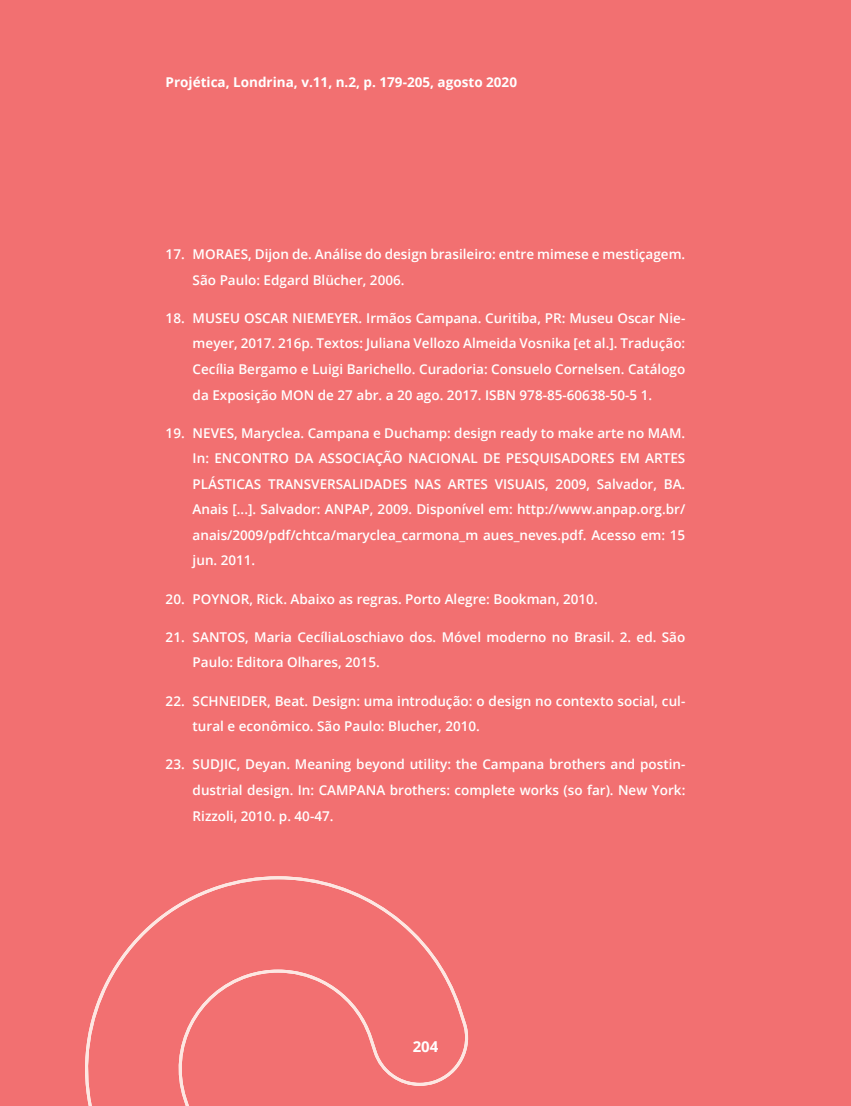
<style>
.page{position:relative;width:851px;height:1106px;background:#fff}
.page>*{position:absolute;margin:0;border:0;box-sizing:border-box;transform-origin:0 0}
.t1{font:700 15px "Open Sans";color:#fff}
.t2{font:600 13.5px/25.5px "Open Sans";color:#fff}
.t3{font:700 13.5px "Open Sans";color:#fff}
</style>
<div class="page">
<div style="left:0;top:0;width:850px;height:1106px;background:#f27071"></div>
<div style="left:70px;top:876px;width:404px;height:230px;background:#f27071"></div>
<p class="t3" style="left:166px;top:72px;width:353px">Projética, Londrina, v.11, n.2, p. 179-205, agosto 2020</p>
<p class="t2" style="left:193px;top:241px;width:494px;text-indent:-27px">17. MORAES, Dijon de. Análise do design brasileiro: entre mimese e mestiçagem.<br>São Paulo: Edgard Blücher, 2006.</p>
<p class="t2" style="left:193px;top:305px;width:494px;text-align:justify;text-indent:-27px">18. MUSEU OSCAR NIEMEYER. Irmãos Campana. Curitiba, PR: Museu Oscar Nie&shy;meyer, 2017. 216p. Textos: Juliana Vellozo Almeida Vosnika [et al.]. Tradução:<br>Cecília Bergamo e Luigi Barichello. Curadoria: Consuelo Cornelsen. Catálogo da Exposição MON de 27 abr. a 20 ago. 2017. ISBN 978-85-60638-50-5 1.</p>
<p class="t2" style="left:193px;top:420px;width:494px;text-align:justify;text-indent:-27px">19. NEVES, Maryclea. Campana e Duchamp: design ready to make arte no MAM.<br>In: ENCONTRO DA ASSOCIAÇÃO NACIONAL DE PESQUISADORES EM ARTES PLÁSTICAS TRANSVERSALIDADES NAS ARTES VISUAIS, 2009, Salvador, BA.<br>Anais [...]. Salvador: ANPAP, 2009. Disponível em: http://www.anpap.org.br/ anais/2009/pdf/chtca/maryclea_carmona_m aues_neves.pdf. Acesso em: 15 jun. 2011.</p>
<p class="t2" style="left:166px;top:585px;width:433px">20. POYNOR, Rick. Abaixo as regras. Porto Alegre: Bookman, 2010.</p>
<p class="t2" style="left:193px;top:624px;width:494px;text-indent:-27px">21. SANTOS, Maria CecíliaLoschiavo dos. Móvel moderno no Brasil. 2. ed. São<br>Paulo: Editora Olhares, 2015.</p>
<p class="t2" style="left:193px;top:687px;width:494px;text-indent:-27px">22. SCHNEIDER, Beat. Design: uma introdução: o design no contexto social, cul&shy;tural e econômico. São Paulo: Blucher, 2010.</p>
<p class="t2" style="left:193px;top:751px;width:494px;text-align:justify;text-indent:-27px">23. SUDJIC, Deyan. Meaning beyond utility: the Campana brothers and postin&shy;dustrial design. In: CAMPANA brothers: complete works (so far). New York:<br>Rizzoli, 2010. p. 40-47.</p>
<p class="t1" style="left:412px;top:1035px;width:27px">204</p>
</div>
